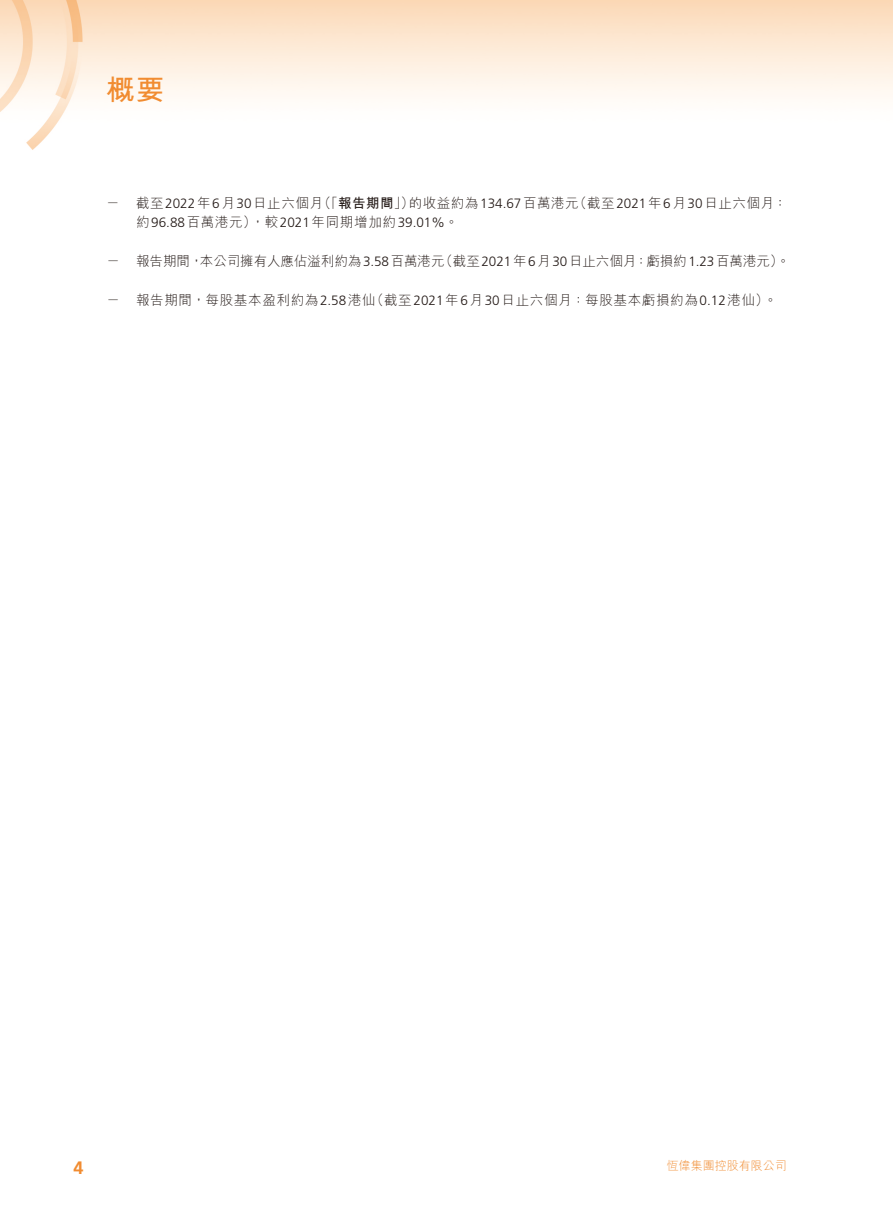
<style>
.page{position:relative;width:893px;height:1212px;background:#fff}
.page>*{position:absolute;margin:0;border:0;box-sizing:border-box;transform-origin:0 0}
.t1{font:700 28.5px "M Hei HK";color:#f18c31}
.t2{font:700 18px "Frutiger LT Std";color:#f18c31}
.t3{font:300 13.5px/19.5px "M Hei HK";letter-spacing:.04em;color:#231916}
.t4{font:300 13.5px "M Hei HK";letter-spacing:-.005em;color:#231916}
.t5{font:300 12px "M Hei HK";color:#f18c31}
.s1{font-family:"Frutiger LT Std"}
.s2{font-weight:700}
</style>
<div class="page">
<img style="left:0;top:0;width:893px;height:150px">
<h1 class="t1" style="left:106px;top:69px;width:59px">概要</h1>
<p class="t3" style="left:136px;top:193px;width:652px;text-indent:-30px">－ 截至<span class="s1">2022</span>年<span class="s1">6</span>月<span class="s1">30</span>日止六個月（「<span class="s2">報告期間</span>」）的收益約為<span class="s1">134.67</span>百萬港元（截至<span class="s1">2021</span>年<span class="s1">6</span>月<span class="s1">30</span>日止六個月：約<span class="s1">96.88</span>百萬港元），較<span class="s1">2021</span>年同期增加約<span class="s1">39.01%</span>。</p>
<p class="t4" style="left:106px;top:254px;width:685px">－ 報告期間，本公司擁有人應佔溢利約為<span class="s1">3.58</span>百萬港元（截至<span class="s1">2021</span>年<span class="s1">6</span>月<span class="s1">30</span>日止六個月：虧損約<span class="s1">1.23</span>百萬港元）。</p>
<p class="t3" style="left:106px;top:290px;width:672px">－ 報告期間，每股基本盈利約為<span class="s1">2.58</span>港仙（截至<span class="s1">2021</span>年<span class="s1">6</span>月<span class="s1">30</span>日止六個月：每股基本虧損約為<span class="s1">0.12</span>港仙）。</p>
<h2 class="t2" style="left:73px;top:1157px;width:12px">4</h2>
<p class="t5" style="left:667px;top:1159px;width:122px">恆偉集團控股有限公司</p>
</div>
